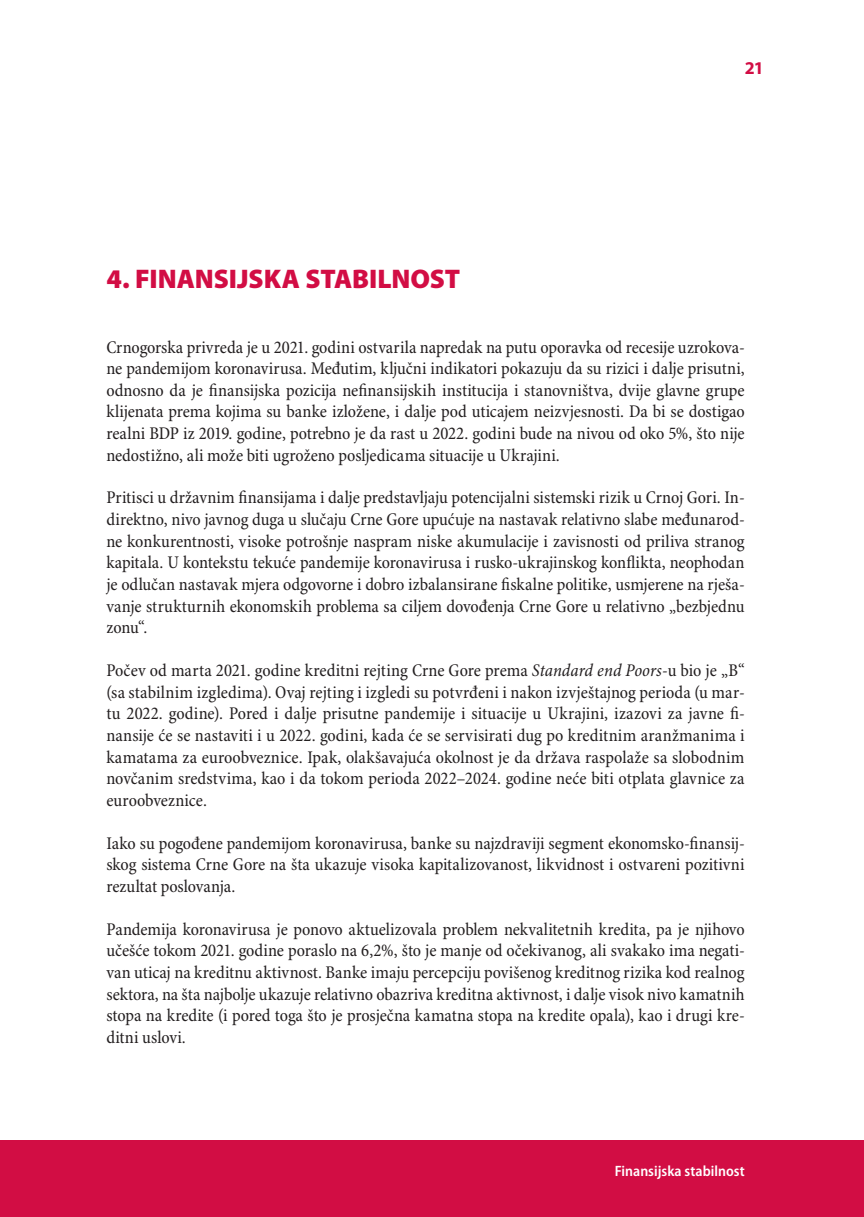
<style>
.page{position:relative;width:864px;height:1217px;background:#fff}
.page>*{position:absolute;margin:0;border:0;box-sizing:border-box;transform-origin:0 0}
.t1{font:900 27px "Myriad Pro";letter-spacing:-.005em;color:#d20d44}
.t2{font:condensed 18px/21.6px "Minion Pro";letter-spacing:-.005em;color:#231f20;text-align:justify}
.t3{font:700 18px "Myriad Pro";color:#d20d44}
.t4{font:600 semi-condensed 15px "Myriad Pro";color:#fff}
.s1{font-style:italic}
</style>
<div class="page">
<div style="left:0;top:1140px;width:863px;height:76px;background:#d20d44"></div>
<h1 class="t1" style="left:106px;top:264px;width:355px">4. FINANSIJSKA STABILNOST</h1>
<p class="t3" style="left:744px;top:56px;width:21px">21</p>
<p class="t2" style="left:106px;top:336px;width:639px">Crnogorska privreda je u 2021. godini ostvarila napredak na putu oporavka od recesije uzrokova&shy;ne pandemijom koronavirusa. Međutim, ključni indikatori pokazuju da su rizici i dalje prisutni, odnosno da je finansijska pozicija nefinansijskih institucija i stanovništva, dvije glavne grupe klijenata prema kojima su banke izložene, i dalje pod uticajem neizvjesnosti. Da bi se dostigao realni BDP iz 2019. godine, potrebno je da rast u 2022. godini bude na nivou od oko 5%, što nije nedostižno, ali može biti ugroženo posljedicama situacije u Ukrajini.</p>
<p class="t2" style="left:106px;top:487px;width:639px">Pritisci u državnim finansijama i dalje predstavljaju potencijalni sistemski rizik u Crnoj Gori. In&shy;direktno, nivo javnog duga u slučaju Crne Gore upućuje na nastavak relativno slabe međunarod&shy;ne konkurentnosti, visoke potrošnje naspram niske akumulacije i zavisnosti od priliva stranog kapitala. U kontekstu tekuće pandemije koronavirusa i rusko-ukrajinskog konflikta, neophodan je odlučan nastavak mjera odgovorne i dobro izbalansirane fiskalne politike, usmjerene na rješa&shy;vanje strukturnih ekonomskih problema sa ciljem dovođenja Crne Gore u relativno „bezbjednu zonu“.</p>
<p class="t2" style="left:106px;top:660px;width:639px">Počev od marta 2021. godine kreditni rejting Crne Gore prema <span class="s1">Standard end Poors</span>-u bio je „B“ (sa stabilnim izgledima). Ovaj rejting i izgledi su potvrđeni i nakon izvještajnog perioda (u mar&shy;tu 2022. godine). Pored i dalje prisutne pandemije i situacije u Ukrajini, izazovi za javne fi&shy;nansije će se nastaviti i u 2022. godini, kada će se servisirati dug po kreditnim aranžmanima i kamatama za euroobveznice. Ipak, olakšavajuća okolnost je da država raspolaže sa slobodnim novčanim sredstvima, kao i da tokom perioda 2022–2024. godine neće biti otplata glavnice za euroobveznice.</p>
<p class="t2" style="left:106px;top:832px;width:639px">Iako su pogođene pandemijom koronavirusa, banke su najzdraviji segment ekonomsko-finansij&shy;skog sistema Crne Gore na šta ukazuje visoka kapitalizovanost, likvidnost i ostvareni pozitivni rezultat poslovanja.</p>
<p class="t2" style="left:106px;top:918px;width:639px">Pandemija koronavirusa je ponovo aktuelizovala problem nekvalitetnih kredita, pa je njihovo učešće tokom 2021. godine poraslo na 6,2%, što je manje od očekivanog, ali svakako ima negati&shy;van uticaj na kreditnu aktivnost. Banke imaju percepciju povišenog kreditnog rizika kod realnog sektora, na šta najbolje ukazuje relativno obazriva kreditna aktivnost, i dalje visok nivo kamatnih stopa na kredite (i pored toga što je prosječna kamatna stopa na kredite opala), kao i drugi kre&shy;ditni uslovi.</p>
<p class="t4" style="left:614px;top:1161px;width:131px">Finansijska stabilnost</p>
</div>
